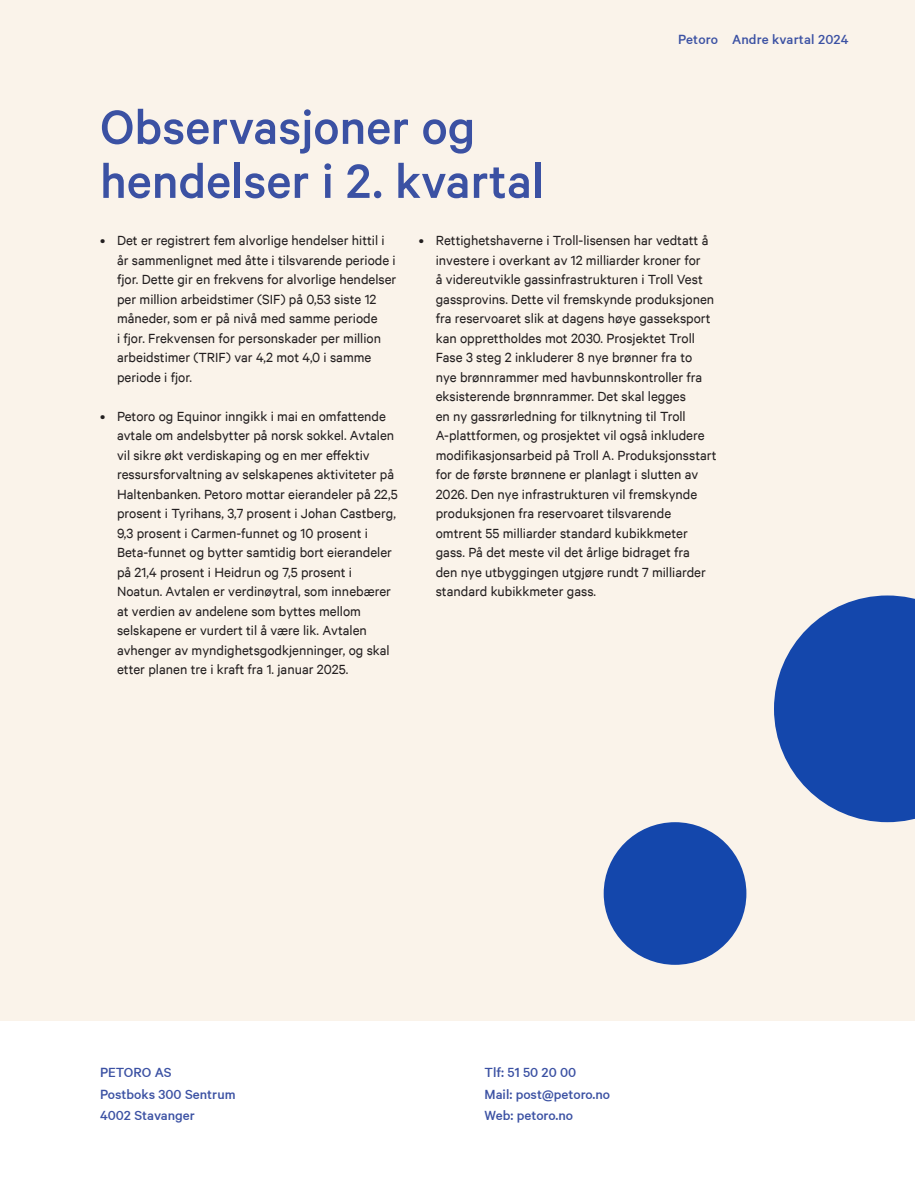
<style>
.page{position:relative;width:915px;height:1191px;background:#fff}
.page>*{position:absolute;margin:0;border:0;box-sizing:border-box;transform-origin:0 0}
.Brødtekst{font:500 54px/54px "Calibre";color:#3b51a3}
.t1{font:15px/19.5px "Calibre";color:#231f20}
.Brødtekst-2{font:500 15px "Calibre";color:#3b51a3}
</style>
<div class="page">
<div style="left:0;top:0;width:914px;height:1020px;background:#faf3ea"></div>
<div style="left:603px;top:822px;width:143px;height:142px;background:#1447ac;border-radius:50%"></div>
<svg style="left:774px;top:595px;width:140px;height:227px"></svg>
<p class="Brødtekst-2" style="left:677px;top:30px;width:172px">Petoro Andre kvartal 2024</p>
<p class="Brødtekst" style="left:100px;top:99px;width:445px">Observasjoner og hendelser i 2. kvartal</p>
<p class="t1" style="left:117px;top:230px;width:281px;text-indent:-17px">• Det er registrert fem alvorlige hendelser hittil i år sammenlignet med åtte i tilsvarende periode i fjor. Dette gir en frekvens for alvorlige hendelser per million arbeidstimer (SIF) på 0,53 siste 12 måneder, som er på nivå med samme periode<br>i fjor. Frekvensen for personskader per million arbeidstimer (TRIF) var 4,2 mot 4,0 i samme periode i fjor.</p>
<p class="t1" style="left:117px;top:406px;width:282px;text-indent:-17px">• Petoro og Equinor inngikk i mai en omfattende avtale om andelsbytter på norsk sokkel. Avtalen vil sikre økt verdiskaping og en mer effektiv ressursforvaltning av selskapenes aktiviteter på Haltenbanken. Petoro mottar eierandeler på 22,5 prosent i Tyrihans, 3,7 prosent i Johan Castberg, 9,3 prosent i Carmen-funnet og 10 prosent i Beta-funnet og bytter samtidig bort eierandeler på 21,4 prosent i Heidrun og 7,5 prosent i Noatun. Avtalen er verdinøytral, som innebærer at verdien av andelene som byttes mellom selskapene er vurdert til å være lik. Avtalen avhenger av myndighetsgodkjenninger, og skal etter planen tre i kraft fra 1. januar 2025.</p>
<p class="t1" style="left:435px;top:230px;width:282px;text-indent:-17px">• Rettighetshaverne i Troll-lisensen har vedtatt å investere i overkant av 12 milliarder kroner for<br>å videreutvikle gassinfrastrukturen i Troll Vest gassprovins. Dette vil fremskynde produksjonen fra reservoaret slik at dagens høye gasseksport kan opprettholdes mot 2030. Prosjektet Troll Fase 3 steg 2 inkluderer 8 nye brønner fra to nye brønnrammer med havbunnskontroller fra eksisterende brønnrammer. Det skal legges<br>en ny gassrørledning for tilknytning til Troll A-plattformen, og prosjektet vil også inkludere modifikasjonsarbeid på Troll A. Produksjonsstart for de første brønnene er planlagt i slutten av 2026. Den nye infrastrukturen vil fremskynde produksjonen fra reservoaret tilsvarende omtrent 55 milliarder standard kubikkmeter gass. På det meste vil det årlige bidraget fra<br>den nye utbyggingen utgjøre rundt 7 milliarder standard kubikkmeter gass.</p>
<p class="Brødtekst-2" style="left:100px;top:1064px;width:73px">PETORO AS</p>
<p class="Brødtekst-2" style="left:100px;top:1085px;width:137px">Postboks 300 Sentrum</p>
<p class="Brødtekst-2" style="left:100px;top:1106px;width:96px">4002 Stavanger</p>
<p class="Brødtekst-2" style="left:484px;top:1064px;width:93px">Tlf: 51 50 20 00</p>
<p class="Brødtekst-2" style="left:484px;top:1085px;width:127px">Mail: post@petoro.no</p>
<p class="Brødtekst-2" style="left:484px;top:1106px;width:90px">Web: petoro.no</p>
</div>
